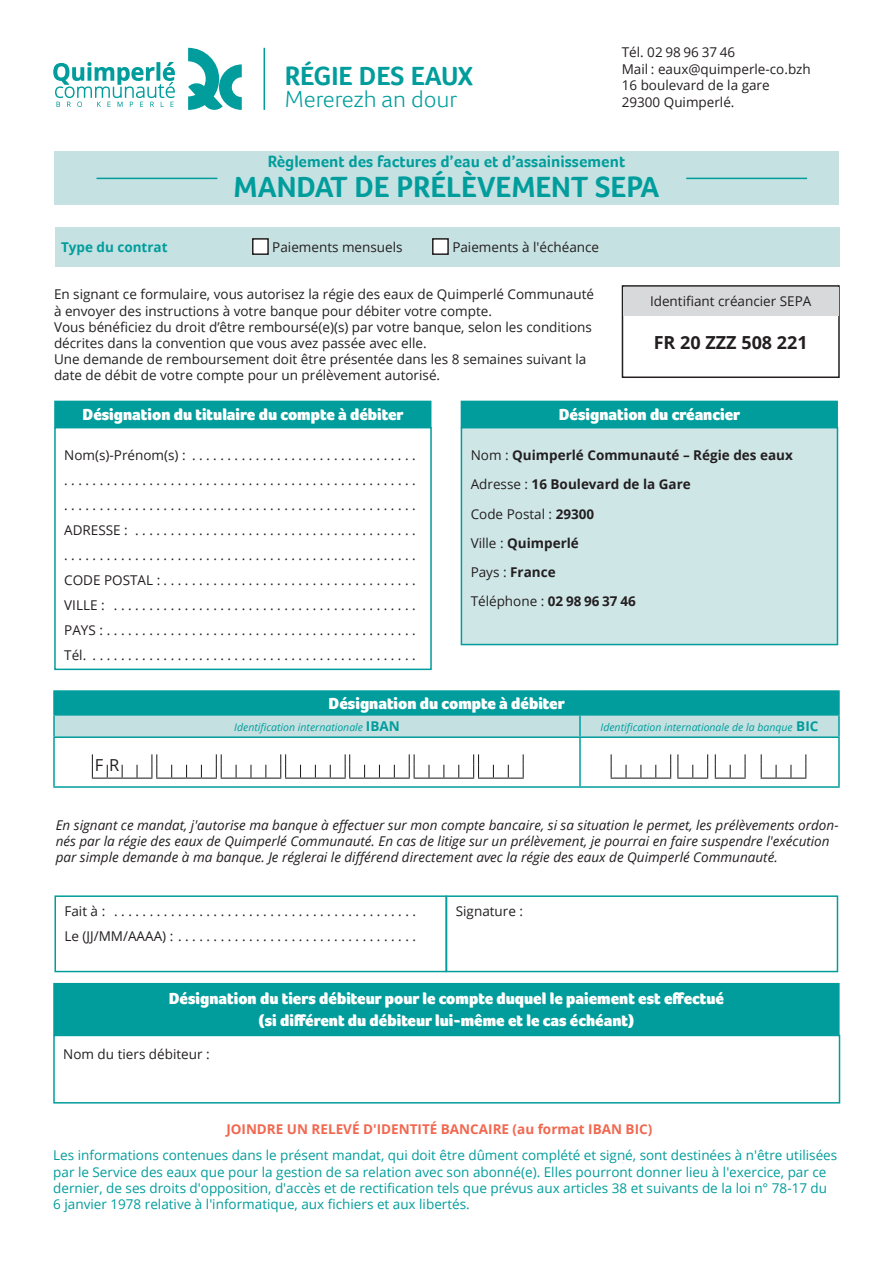
<style>
.page{position:relative;width:893px;height:1263px;background:#fff}
.page>*{position:absolute;margin:0;border:0;box-sizing:border-box;transform-origin:0 0}
.t1{font:700 30px "Foco";color:#009d9c}
.t2{font:700 27px "Foco";color:#009d9c}
.t3{font:300 24px "Foco";color:#009d9c}
.t4{font:700 18px "Open Sans";color:#231f20}
.t5{font:900 16.5px "Foco";color:#fff}
.t6{font:700 16.5px "Foco";color:#009d9c}
.t7{font:16.5px "Open Sans";color:#231f20}
.t8{font:13.5px/16.2px "Open Sans";color:#231f20}
.t9{font:13.5px/16.2px "Open Sans";color:#009d9c}
.t10{font:italic 13.5px/16.2px "Open Sans";color:#231f20}
.t11{font:700 13.5px "Open Sans";color:#231f20}
.t12{font:700 13.5px "Open Sans";color:#f2674f}
.t13{font:700 13.5px "Open Sans";color:#009d9c}
.t14{font:italic 10.5px "Open Sans";color:#009d9c}
.s1{font-weight:400}
.s2{font-weight:700}
.s3{font-weight:700;font-style:normal;font-size:13.5px}
</style>
<div class="page">
<div style="left:54px;top:151px;width:785px;height:54px;background:#c6e1e2"></div>
<div style="left:55px;top:227px;width:785px;height:40px;background:#c6e1e2"></div>
<hr style="left:264px;top:48px;width:1px;height:62px;background:#009d9c">
<svg style="left:188px;top:48px;width:54px;height:62px"></svg>
<svg style="left:53px;top:62px;width:122px;height:45px"></svg>
<hr style="left:686px;top:178px;width:121px;height:1px;background:#009d9c">
<hr style="left:97px;top:178px;width:120px;height:1px;background:#009d9c">
<div style="left:622px;top:285px;width:218px;height:93px;border:2px solid #231f20"></div>
<div style="left:623px;top:287px;width:215px;height:28px;background:#d8d9db"></div>
<div style="left:253px;top:239px;width:15px;height:15px;background:#fff"></div>
<div style="left:252px;top:238px;width:17px;height:17px;border:2px solid #231f20"></div>
<div style="left:433px;top:239px;width:15px;height:15px;background:#fff"></div>
<div style="left:432px;top:238px;width:17px;height:17px;border:2px solid #231f20"></div>
<div style="left:55px;top:401px;width:376px;height:26px;background:#009d9c"></div>
<div style="left:54px;top:984px;width:785px;height:51px;background:#009d9c"></div>
<div style="left:53px;top:983px;width:787px;height:52px;border:2px solid #009d9c"></div>
<div style="left:461px;top:401px;width:376px;height:26px;background:#009d9c"></div>
<div style="left:54px;top:427px;width:378px;height:243px;border:2px solid #009d9c"></div>
<div style="left:53px;top:1035px;width:787px;height:68px;border:2px solid #009d9c"></div>
<div style="left:54px;top:895px;width:393px;height:77px;border:2px solid #009d9c"></div>
<div style="left:446px;top:895px;width:392px;height:77px;border:2px solid #009d9c"></div>
<div style="left:461px;top:428px;width:376px;height:216px;background:#cfe6e7"></div>
<div style="left:461px;top:427px;width:377px;height:218px;border:2px solid #009d9c"></div>
<div style="left:54px;top:691px;width:785px;height:24px;background:#009d9c"></div>
<div style="left:55px;top:716px;width:783px;height:20px;background:#c4e0e1"></div>
<hr style="left:53px;top:690px;width:527px;height:2px;background:#009d9c">
<hr style="left:53px;top:692px;width:2px;height:22px;background:#009d9c">
<hr style="left:580px;top:690px;width:260px;height:2px;background:#009d9c">
<hr style="left:838px;top:692px;width:2px;height:22px;background:#009d9c">
<hr style="left:53px;top:714px;width:527px;height:2px;background:#009d9c">
<hr style="left:53px;top:716px;width:2px;height:20px;background:#009d9c">
<hr style="left:580px;top:714px;width:260px;height:2px;background:#009d9c">
<hr style="left:579px;top:716px;width:2px;height:20px;background:#009d9c">
<hr style="left:838px;top:716px;width:2px;height:20px;background:#009d9c">
<hr style="left:53px;top:736px;width:527px;height:2px;background:#009d9c">
<hr style="left:53px;top:738px;width:2px;height:48px;background:#009d9c">
<hr style="left:580px;top:736px;width:260px;height:2px;background:#009d9c">
<hr style="left:579px;top:738px;width:2px;height:48px;background:#009d9c">
<hr style="left:838px;top:738px;width:2px;height:48px;background:#009d9c">
<hr style="left:53px;top:786px;width:527px;height:2px;background:#009d9c">
<hr style="left:580px;top:786px;width:260px;height:2px;background:#009d9c">
<svg style="left:92px;top:754px;width:432px;height:25px"></svg>
<svg style="left:611px;top:754px;width:60px;height:25px"></svg>
<svg style="left:677px;top:754px;width:31px;height:25px"></svg>
<svg style="left:715px;top:754px;width:31px;height:25px"></svg>
<svg style="left:761px;top:754px;width:45px;height:25px"></svg>
<p class="t2" style="left:285px;top:59px;width:190px">RÉGIE DES EAUX</p>
<p class="t3" style="left:285px;top:85px;width:174px">Mererezh an dour</p>
<p class="t8" style="left:622px;top:44px;width:115px">Tél. 02 98 96 37 46</p>
<p class="t8" style="left:622px;top:60px;width:191px">Mail : eaux@quimperle-co.bzh</p>
<p class="t8" style="left:622px;top:77px;width:150px">16 boulevard de la gare<br>29300 Quimperlé.</p>
<p class="t6" style="left:268px;top:152px;width:359px">Règlement des factures d’eau et d’assainissement</p>
<p class="t1" style="left:234px;top:169px;width:427px">MANDAT DE PRÉLÈVEMENT SEPA</p>
<p class="t13" style="left:61px;top:237px;width:108px">Type du contrat</p>
<p class="t8" style="left:272px;top:238px;width:132px">Paiements mensuels</p>
<p class="t8" style="left:452px;top:238px;width:148px">Paiements à l'échéance</p>
<p class="t8" style="left:54px;top:286px;width:542px">En signant ce formulaire, vous autorisez la régie des eaux de Quimperlé Communauté à envoyer des instructions à votre banque pour débiter votre compte.</p>
<p class="t8" style="left:54px;top:318px;width:540px">Vous bénéficiez du droit d’être remboursé(e)(s) par votre banque, selon les conditions décrites dans la convention que vous avez passée avec elle.</p>
<p class="t8" style="left:54px;top:351px;width:534px">Une demande de remboursement doit être présentée dans les 8 semaines suivant la date de débit de votre compte pour un prélèvement autorisé.</p>
<p class="t8" style="left:650px;top:293px;width:163px">Identifiant créancier SEPA</p>
<p class="t4" style="left:654px;top:329px;width:155px">FR 20 ZZZ 508 221</p>
<p class="t5" style="left:83px;top:405px;width:323px">Désignation du titulaire du compte à débiter</p>
<p class="t8" style="left:64px;top:447px;width:353px">Nom(s)-Prénom(s) : . . . . . . . . . . . . . . . . . . . . . . . . . . . . . . . .</p>
<p class="t8" style="left:64px;top:472px;width:351px">..................................................</p>
<p class="t8" style="left:64px;top:497px;width:351px">..................................................</p>
<p class="t8" style="left:64px;top:522px;width:353px">ADRESSE : . . . . . . . . . . . . . . . . . . . . . . . . . . . . . . . . . . . . . . . .</p>
<p class="t8" style="left:64px;top:547px;width:351px">..................................................</p>
<p class="t8" style="left:64px;top:572px;width:353px">CODE POSTAL : . . . . . . . . . . . . . . . . . . . . . . . . . . . . . . . . . . . .</p>
<p class="t8" style="left:64px;top:597px;width:353px">VILLE : . . . . . . . . . . . . . . . . . . . . . . . . . . . . . . . . . . . . . . . . . . .</p>
<p class="t8" style="left:64px;top:622px;width:353px">PAYS : . . . . . . . . . . . . . . . . . . . . . . . . . . . . . . . . . . . . . . . . . . . .</p>
<p class="t8" style="left:64px;top:647px;width:353px">Tél. . . . . . . . . . . . . . . . . . . . . . . . . . . . . . . . . . . . . . . . . . . . . . .</p>
<p class="t5" style="left:559px;top:405px;width:183px">Désignation du créancier</p>
<p class="t11" style="left:471px;top:446px;width:324px"><span class="s1">Nom :</span> Quimperlé Communauté – Régie des eaux</p>
<p class="t11" style="left:471px;top:475px;width:222px"><span class="s1">Adresse :</span> 16 Boulevard de la Gare</p>
<p class="t8" style="left:471px;top:505px;width:125px">Code Postal : <span class="s2">29300</span></p>
<p class="t11" style="left:471px;top:533px;width:110px"><span class="s1">Ville :</span> Quimperlé</p>
<p class="t11" style="left:471px;top:563px;width:86px"><span class="s1">Pays :</span> France</p>
<p class="t8" style="left:471px;top:593px;width:167px">Téléphone : <span class="s2">02 98 96 37 46</span></p>
<p class="t7" style="left:95px;top:754px;width:26px">F R</p>
<p class="t5" style="left:329px;top:694px;width:238px">Désignation du compte à débiter</p>
<p class="t14" style="left:234px;top:720px;width:167px">Identification internationale <span class="s3">IBAN</span></p>
<p class="t14" style="left:600px;top:720px;width:219px">Identification internationale de la banque <span class="s3">BIC</span></p>
<p class="t10" style="left:56px;top:817px;width:784px">En signant ce mandat, j'autorise ma banque à effectuer sur mon compte bancaire, si sa situation le permet, les prélèvements ordon&shy;nés par la régie des eaux de Quimperlé Communauté. En cas de litige sur un prélèvement, je pourrai en faire suspendre l'exécution par simple demande à ma banque. Je réglerai le différend directement avec la régie des eaux de Quimperlé Communauté.</p>
<p class="t8" style="left:64px;top:902px;width:353px">Fait à : . . . . . . . . . . . . . . . . . . . . . . . . . . . . . . . . . . . . . . . . . . .</p>
<p class="t8" style="left:64px;top:927px;width:353px">Le (JJ/MM/AAAA) : . . . . . . . . . . . . . . . . . . . . . . . . . . . . . . . . . .</p>
<p class="t8" style="left:456px;top:902px;width:69px">Signature :</p>
<p class="t5" style="left:169px;top:989px;width:557px">Désignation du tiers débiteur pour le compte duquel le paiement est effectué</p>
<p class="t5" style="left:259px;top:1011px;width:377px">(si différent du débiteur lui-même et le cas échéant)</p>
<p class="t8" style="left:63px;top:1046px;width:148px">Nom du tiers débiteur :</p>
<p class="t12" style="left:226px;top:1120px;width:427px">JOINDRE UN RELEVÉ D'IDENTITÉ BANCAIRE (au format IBAN BIC)</p>
<p class="t9" style="left:53px;top:1147px;width:785px">Les informations contenues dans le présent mandat, qui doit être dûment complété et signé, sont destinées à n'être utilisées par le Service des eaux que pour la gestion de sa relation avec son abonné(e). Elles pourront donner lieu à l'exercice, par ce dernier, de ses droits d'opposition, d'accès et de rectification tels que prévus aux articles 38 et suivants de la loi n° 78-17 du 6 janvier 1978 relative à l'informatique, aux fichiers et aux libertés.</p>
</div>
